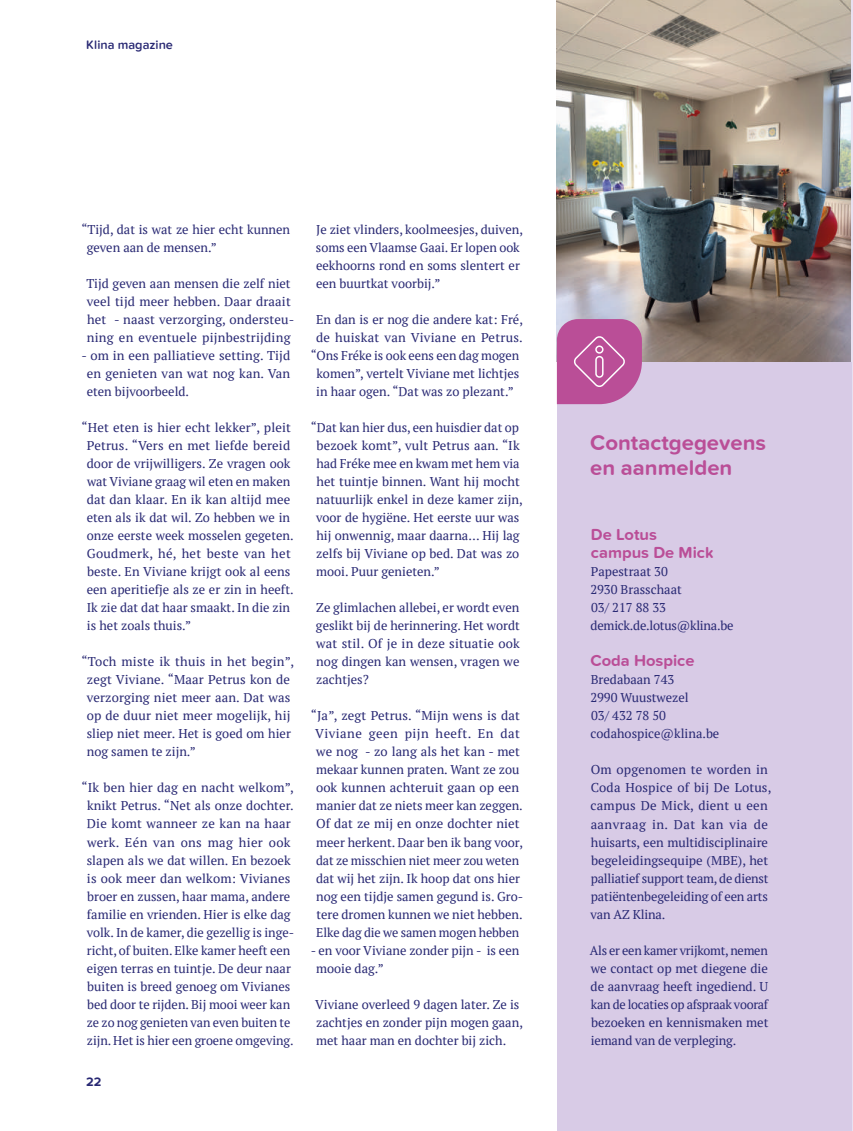
<style>
.page{position:relative;width:853px;height:1131px;background:#fff}
.page>*{position:absolute;margin:0;border:0;box-sizing:border-box;transform-origin:0 0}
.t1{font:700 22.05px/25.3px "Proxima Nova Soft";color:#ba4e97}
.t2{font:700 16.5px/18px "Proxima Nova Soft";color:#ba4e97}
.t3{font:12.75px/18px "PT Serif";color:#282873}
.t4{font:600 12.75px "Proxima Nova Soft";color:#282873}
.t5{font:700 12.75px "Proxima Nova Soft";color:#282873}
</style>
<div class="page">
<img style="left:557px;top:0;width:295px;height:361px">
<hr style="left:852px;top:0;width:1px;height:1130px;background:#e7e0f1">
<div style="left:557px;top:361px;width:295px;height:769px;background:#d8cbe6"></div>
<svg style="left:557px;top:319px;width:85px;height:85px;background:#bf60a1"></svg>
<p class="t4" style="left:86px;top:38px;width:88px">Klina magazine</p>
<p class="t3" style="left:87px;top:220px;width:205px;text-indent:-5px">“Tijd, dat is wat ze hier echt kunnen geven aan de mensen.”</p>
<p class="t3" style="left:86px;top:274px;width:209px">Tijd geven aan mensen die zelf niet veel tijd meer hebben. Daar draait het - naast verzorging, ondersteu&shy;ning en eventuele pijnbestrijding</p>
<p class="t3" style="left:87px;top:346px;width:205px;text-align:justify;text-indent:-5px">- om in een palliatieve setting. Tijd en genieten van wat nog kan. Van eten bijvoorbeeld.</p>
<p class="t3" style="left:87px;top:418px;width:208px;text-indent:-5px">“Het eten is hier echt lekker”, pleit Petrus. “Vers en met liefde bereid door de vrijwilligers. Ze vragen ook wat Viviane graag wil eten en maken dat dan klaar. En ik kan altijd mee eten als ik dat wil. Zo hebben we in onze eerste week mosselen gegeten.<br>Goudmerk, hé, het beste van het beste. En Viviane krijgt ook al eens een aperitiefje als ze er zin in heeft.<br>Ik zie dat dat haar smaakt. In die zin is het zoals thuis.”</p>
<p class="t3" style="left:87px;top:652px;width:209px;text-indent:-5px">“Toch miste ik thuis in het begin”, zegt Viviane. “Maar Petrus kon de verzorging niet meer aan. Dat was op de duur niet meer mogelijk, hij sliep niet meer. Het is goed om hier nog samen te zijn.”</p>
<p class="t3" style="left:81px;top:778px;width:214px;text-align:center">“Ik ben hier dag en nacht welkom”, knikt Petrus. “Net als onze dochter.<br>Die komt wanneer ze kan na haar werk. Eén van ons mag hier ook slapen als we dat willen. En bezoek is ook meer dan welkom: Vivianes broer en zussen, haar mama, andere familie en vrienden. Hier is elke dag volk. In de kamer, die gezellig is inge&shy;richt, of buiten. Elke kamer heeft een eigen terras en tuintje. De deur naar buiten is breed genoeg om Vivianes bed door te rijden. Bij mooi weer kan ze zo nog genieten van even buiten te zijn. Het is hier een groene omgeving.</p>
<p class="t5" style="left:86px;top:1074px;width:17px">22</p>
<p class="t3" style="left:316px;top:220px;width:208px">Je ziet vlinders, koolmeesjes, duiven, soms een Vlaamse Gaai. Er lopen ook eekhoorns rond en soms slentert er een buurtkat voorbij.”</p>
<p class="t3" style="left:311px;top:310px;width:214px;text-align:center">En dan is er nog die andere kat: Fré, de huiskat van Viviane en Petrus. “Ons Fréke is ook eens een dag mogen komen”, vertelt Viviane met lichtjes in haar ogen. “Dat was zo plezant.”</p>
<p class="t3" style="left:316px;top:418px;width:208px;text-indent:-5px">“Dat kan hier dus, een huisdier dat op bezoek komt”, vult Petrus aan. “Ik had Fréke mee en kwam met hem via het tuintje binnen. Want hij mocht natuurlijk enkel in deze kamer zijn, voor de hygiëne. Het eerste uur was hij onwennig, maar daarna… Hij lag zelfs bij Viviane op bed. Dat was zo mooi. Puur genieten.”</p>
<p class="t3" style="left:316px;top:598px;width:205px;text-align:justify">Ze glimlachen allebei, er wordt even geslikt bij de herinnering. Het wordt wat stil. Of je in deze situatie ook nog dingen kan wensen, vragen we zachtjes?</p>
<p class="t3" style="left:311px;top:706px;width:214px;text-align:center">“Ja”, zegt Petrus. “Mijn wens is dat Viviane geen pijn heeft. En dat we nog - zo lang als het kan - met mekaar kunnen praten. Want ze zou ook kunnen achteruit gaan op een manier dat ze niets meer kan zeggen.<br>Of dat ze mij en onze dochter niet meer herkent. Daar ben ik bang voor, dat ze misschien niet meer zou weten dat wij het zijn. Ik hoop dat ons hier nog een tijdje samen gegund is. Gro&shy;tere dromen kunnen we niet hebben.<br>Elke dag die we samen mogen hebben</p>
<p class="t3" style="left:316px;top:940px;width:205px;text-indent:-5px">- en voor Viviane zonder pijn - is een mooie dag.”</p>
<p class="t3" style="left:315px;top:994px;width:209px">Viviane overleed 9 dagen later. Ze is zachtjes en zonder pijn mogen gaan, met haar man en dochter bij zich.</p>
<h1 class="t1" style="left:590px;top:429px;width:177px">Contactgegevens en aanmelden</h1>
<p class="t2" style="left:591px;top:525px;width:125px">De Lotus campus De Mick</p>
<p class="t3" style="left:590px;top:562px;width:145px">Papestraat 30<br>2930 Brasschaat<br>03/ 217 88 33 demick.de.lotus@klina.be</p>
<p class="t2" style="left:590px;top:651px;width:106px">Coda Hospice</p>
<p class="t3" style="left:590px;top:670px;width:131px">Bredabaan 743<br>2990 Wuustwezel<br>03/ 432 78 50 codahospice@klina.be</p>
<p class="t3" style="left:591px;top:760px;width:182px">Om opgenomen te worden in<br>Coda Hospice of bij De Lotus, campus De Mick, dient u een aanvraag in. Dat kan via de huisarts, een multidisciplinaire begeleidingsequipe (MBE), het palliatief support team, de dienst patiëntenbegeleiding of een arts van AZ Klina.</p>
<p class="t3" style="left:590px;top:940px;width:180px;text-align:justify">Als er een kamer vrijkomt, nemen we contact op met diegene die de aanvraag heeft ingediend. U kan de locaties op afspraak vooraf bezoeken en kennismaken met iemand van de verpleging.</p>
</div>
